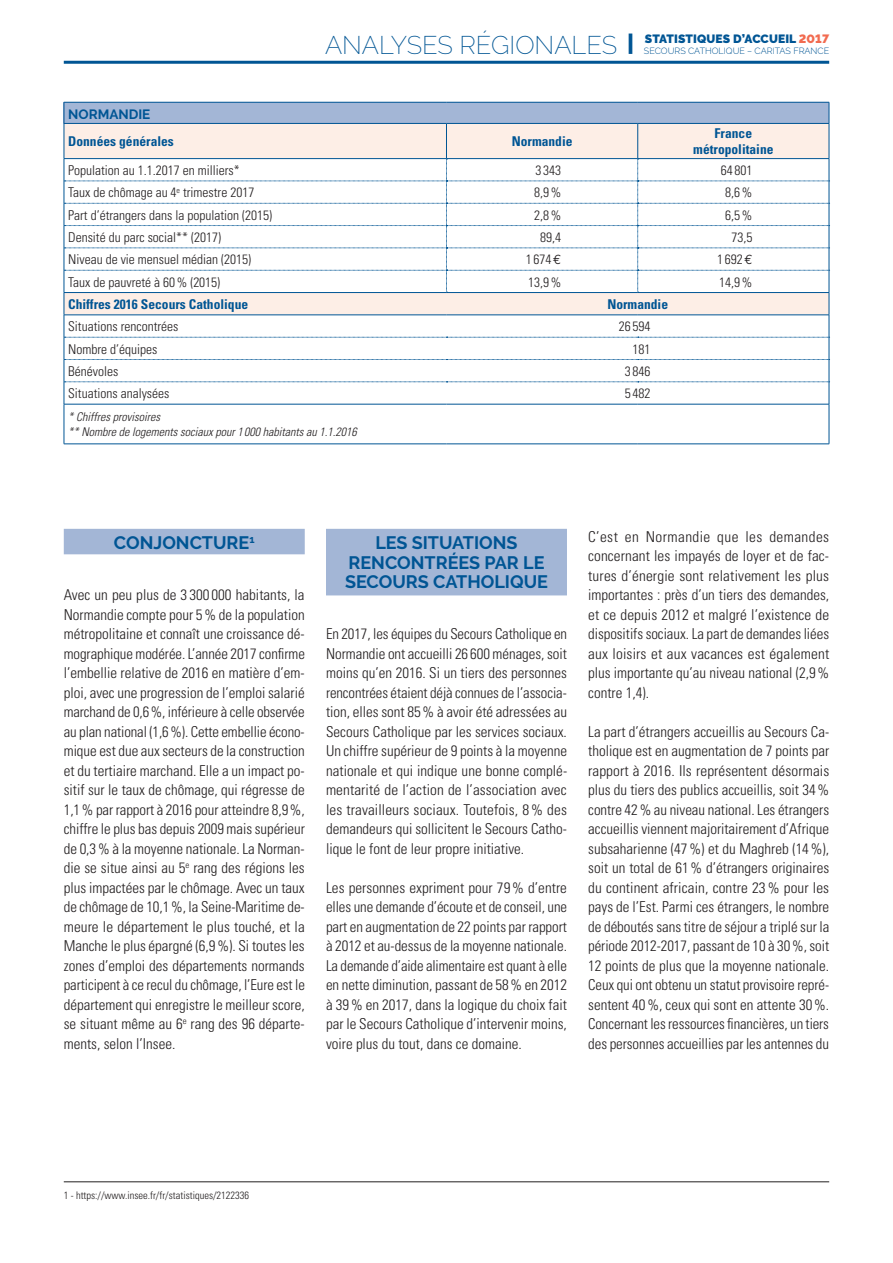
<style>
.page{position:relative;width:893px;height:1263px;background:#fff}
.page>*{position:absolute;margin:0;border:0;box-sizing:border-box;transform-origin:0 0}
.t1{font:200 25.5px "Raleway";color:#005594}
.t2{font:700 18px/19.5px "Raleway";color:#005594;text-align:center}
.t3{font:300 condensed 15px/19.5px "Univers";color:#231f20;text-align:justify}
.t4{font:300 condensed 13.5px "Univers";color:#231f20}
.t5{font:700 condensed 13.5px/16.2px "Univers";color:#005594;text-align:center}
.t6{font:700 13.5px "Raleway";color:#005594}
.t7{font:italic 300 condensed 12px/14.4px "Univers";color:#231f20}
.t8{font:900 12px "Raleway";letter-spacing:.01em;color:#005594}
.t9{font:300 condensed 10.5px "Univers";color:#231f20}
.t10{font:300 9px "Raleway";color:#005594}
.s1{font-weight:900;font-size:22.5px}
.s2{color:#f26b50}
.s3{font-family:"Euro Mono";font-weight:400;font-stretch:normal}
</style>
<div class="page">
<hr style="left:64px;top:61px;width:765px;height:3px;background:#005594">
<div style="left:64px;top:529px;width:241px;height:25px;background:#a3b6d6"></div>
<div style="left:326px;top:529px;width:241px;height:25px;background:#a3b6d6"></div>
<div style="left:326px;top:547px;width:241px;height:27px;background:#a3b6d6"></div>
<div style="left:326px;top:565px;width:241px;height:30px;background:#a3b6d6"></div>
<hr style="left:64px;top:1181px;width:765px;height:1px;background:#231f20">
<div style="left:64px;top:102px;width:765px;height:21px;background:#a3b6d6"></div>
<div style="left:65px;top:124px;width:764px;height:34px;background:#fdeee6"></div>
<hr style="left:64px;top:102px;width:382px;height:1px;background:#005594">
<svg style="left:64px;top:102px;width:1px;height:21px"></svg>
<hr style="left:446px;top:102px;width:192px;height:1px;background:#005594">
<hr style="left:638px;top:102px;width:191px;height:1px;background:#005594">
<svg style="left:829px;top:102px;width:1px;height:21px"></svg>
<hr style="left:64px;top:123px;width:382px;height:1px;background:#005594">
<hr style="left:64px;top:124px;width:1px;height:34px;background:#005594">
<hr style="left:446px;top:123px;width:192px;height:1px;background:#005594">
<hr style="left:446px;top:124px;width:1px;height:34px;background:#005594">
<hr style="left:638px;top:123px;width:191px;height:1px;background:#005594">
<hr style="left:637px;top:124px;width:1px;height:34px;background:#005594">
<hr style="left:829px;top:124px;width:1px;height:34px;background:#005594">
<hr style="left:64px;top:158px;width:382px;height:1px;background:#005594">
<hr style="left:446px;top:158px;width:192px;height:1px;background:#005594">
<hr style="left:638px;top:158px;width:191px;height:1px;background:#005594">
<hr style="left:64px;top:404px;width:382px;height:1px;background:#005594">
<hr style="left:64px;top:404px;width:1px;height:40px;background:#005594">
<hr style="left:446px;top:404px;width:192px;height:1px;background:#005594">
<hr style="left:638px;top:404px;width:191px;height:1px;background:#005594">
<hr style="left:829px;top:404px;width:1px;height:40px;background:#005594">
<hr style="left:64px;top:444px;width:382px;height:1px;background:#005594">
<hr style="left:446px;top:444px;width:192px;height:1px;background:#005594">
<hr style="left:638px;top:444px;width:191px;height:1px;background:#005594">
<svg style="left:64px;top:159px;width:766px;height:245px"></svg>
<h1 class="t1" style="left:325px;top:30px;width:311px">ANALYSES RÉGIONALES <span class="s1">|</span></h1>
<p class="t8" style="left:645px;top:32px;width:186px">STATISTIQUES D’ACCUEIL <span class="s2">2017</span></p>
<p class="t10" style="left:644px;top:45px;width:187px">SECOURS CATHOLIQUE – CARITAS FRANCE</p>
<p class="t6" style="left:68px;top:107px;width:84px">NORMANDIE</p>
<p class="t5" style="left:68px;top:133px;width:107px">Données générales</p>
<p class="t5" style="left:512px;top:133px;width:62px">Normandie</p>
<p class="t5" style="left:693px;top:125px;width:82px">France métropolitaine</p>
<p class="t4" style="left:68px;top:162px;width:173px">Population au 1.1.2017 en milliers*</p>
<p class="t4" style="left:536px;top:162px;width:27px">3 343</p>
<p class="t4" style="left:721px;top:162px;width:33px">64 801</p>
<p class="t4" style="left:68px;top:184px;width:188px">Taux de chômage au 4<sup>e</sup> trimestre 2017</p>
<p class="t4" style="left:534px;top:184px;width:29px">8,9%</p>
<p class="t4" style="left:725px;top:184px;width:29px">8,6%</p>
<p class="t4" style="left:68px;top:207px;width:205px">Part d’étrangers dans la population (2015)</p>
<p class="t4" style="left:534px;top:207px;width:29px">2,8%</p>
<p class="t4" style="left:725px;top:207px;width:29px">6,5%</p>
<p class="t4" style="left:68px;top:229px;width:154px">Densité du parc social** (2017)</p>
<p class="t4" style="left:540px;top:229px;width:22px">89,4</p>
<p class="t4" style="left:731px;top:229px;width:22px">73,5</p>
<p class="t4" style="left:68px;top:251px;width:184px">Niveau de vie mensuel médian (2015)</p>
<p class="t4" style="left:526px;top:251px;width:37px">1674<span class="s3">€</span></p>
<p class="t4" style="left:717px;top:251px;width:37px">1692<span class="s3">€</span></p>
<p class="t4" style="left:68px;top:274px;width:154px">Taux de pauvreté à 60% (2015)</p>
<p class="t4" style="left:528px;top:274px;width:35px">13,9%</p>
<p class="t4" style="left:719px;top:274px;width:35px">14,9%</p>
<p class="t5" style="left:68px;top:296px;width:181px">Chiffres 2016 Secours Catholique</p>
<p class="t5" style="left:607px;top:296px;width:62px">Normandie</p>
<p class="t4" style="left:68px;top:318px;width:112px">Situations rencontrées</p>
<p class="t4" style="left:619px;top:318px;width:33px">26 594</p>
<p class="t4" style="left:68px;top:341px;width:91px">Nombre d’équipes</p>
<p class="t4" style="left:632px;top:341px;width:19px">181</p>
<p class="t4" style="left:68px;top:363px;width:52px">Bénévoles</p>
<p class="t4" style="left:625px;top:363px;width:27px">3 846</p>
<p class="t4" style="left:68px;top:385px;width:103px">Situations analysées</p>
<p class="t4" style="left:625px;top:385px;width:27px">5 482</p>
<p class="t7" style="left:68px;top:410px;width:290px">* Chiffres provisoires<br>** Nombre de logements sociaux pour 1 000 habitants au 1.1.2016</p>
<p class="t2" style="left:114px;top:533px;width:142px">CONJONCTURE<sup>1</sup></p>
<p class="t3" style="left:64px;top:585px;width:243px">Avec un peu plus de 3 300 000 habitants, la Normandie compte pour 5% de la population métropolitaine et connaît une croissance dé&shy;mographique modérée. L’année 2017 confirme l’embellie relative de 2016 en matière d’em&shy;ploi, avec une progression de l’emploi salarié marchand de 0,6%, inférieure à celle observée au plan national (1,6%). Cette embellie écono&shy;mique est due aux secteurs de la construction et du tertiaire marchand. Elle a un impact po&shy;sitif sur le taux de chômage, qui régresse de 1,1% par rapport à 2016 pour atteindre 8,9%, chiffre le plus bas depuis 2009 mais supérieur de 0,3% à la moyenne nationale. La Norman&shy;die se situe ainsi au 5<sup>e</sup> rang des régions les plus impactées par le chômage. Avec un taux de chômage de 10,1%, la Seine-Maritime de&shy;meure le département le plus touché, et la Manche le plus épargné (6,9%). Si toutes les zones d’emploi des départements normands participent à ce recul du chômage, l’Eure est le département qui enregistre le meilleur score, se situant même au 6<sup>e</sup> rang des 96 départe&shy;ments, selon l’Insee.</p>
<p class="t2" style="left:345px;top:533px;width:204px">LES SITUATIONS<br>RENCONTRÉES PAR LE<br>SECOURS CATHOLIQUE</p>
<p class="t3" style="left:326px;top:624px;width:243px">En 2017, les équipes du Secours Catholique en Normandie ont accueilli 26 600 ménages, soit moins qu’en 2016. Si un tiers des personnes rencontrées étaient déjà connues de l’associa&shy;tion, elles sont 85% à avoir été adressées au Secours Catholique par les services sociaux.<br>Un chiffre supérieur de 9 points à la moyenne nationale et qui indique une bonne complé&shy;mentarité de l’action de l’association avec les travailleurs sociaux. Toutefois, 8% des demandeurs qui sollicitent le Secours Catho&shy;lique le font de leur propre initiative.</p>
<p class="t3" style="left:326px;top:877px;width:243px">Les personnes expriment pour 79% d’entre elles une demande d’écoute et de conseil, une part en augmentation de 22 points par rapport à 2012 et au-dessus de la moyenne nationale.<br>La demande d’aide alimentaire est quant à elle en nette diminution, passant de 58% en 2012 à 39% en 2017, dans la logique du choix fait par le Secours Catholique d’intervenir moins, voire plus du tout, dans ce domaine.</p>
<p class="t3" style="left:588px;top:526px;width:243px">C’est en Normandie que les demandes concernant les impayés de loyer et de fac&shy;tures d’énergie sont relativement les plus importantes : près d’un tiers des demandes, et ce depuis 2012 et malgré l’existence de dispositifs sociaux. La part de demandes liées aux loisirs et aux vacances est également plus importante qu’au niveau national (2,9% contre 1,4).</p>
<p class="t3" style="left:588px;top:721px;width:243px">La part d’étrangers accueillis au Secours Ca&shy;tholique est en augmentation de 7 points par rapport à 2016. Ils représentent désormais plus du tiers des publics accueillis, soit 34% contre 42% au niveau national. Les étrangers accueillis viennent majoritairement d’Afrique subsaharienne (47%) et du Maghreb (14%), soit un total de 61% d’étrangers originaires du continent africain, contre 23% pour les pays de l’Est. Parmi ces étrangers, le nombre de déboutés sans titre de séjour a triplé sur la période 2012-2017, passant de 10 à 30%, soit 12 points de plus que la moyenne nationale.<br>Ceux qui ont obtenu un statut provisoire repré&shy;sentent 40%, ceux qui sont en attente 30%.<br>Concernant les ressources financières, un tiers des personnes accueillies par les antennes du</p>
<p class="t9" style="left:64px;top:1189px;width:187px">1 - https://www.insee.fr/fr/statistiques/2122336</p>
</div>
